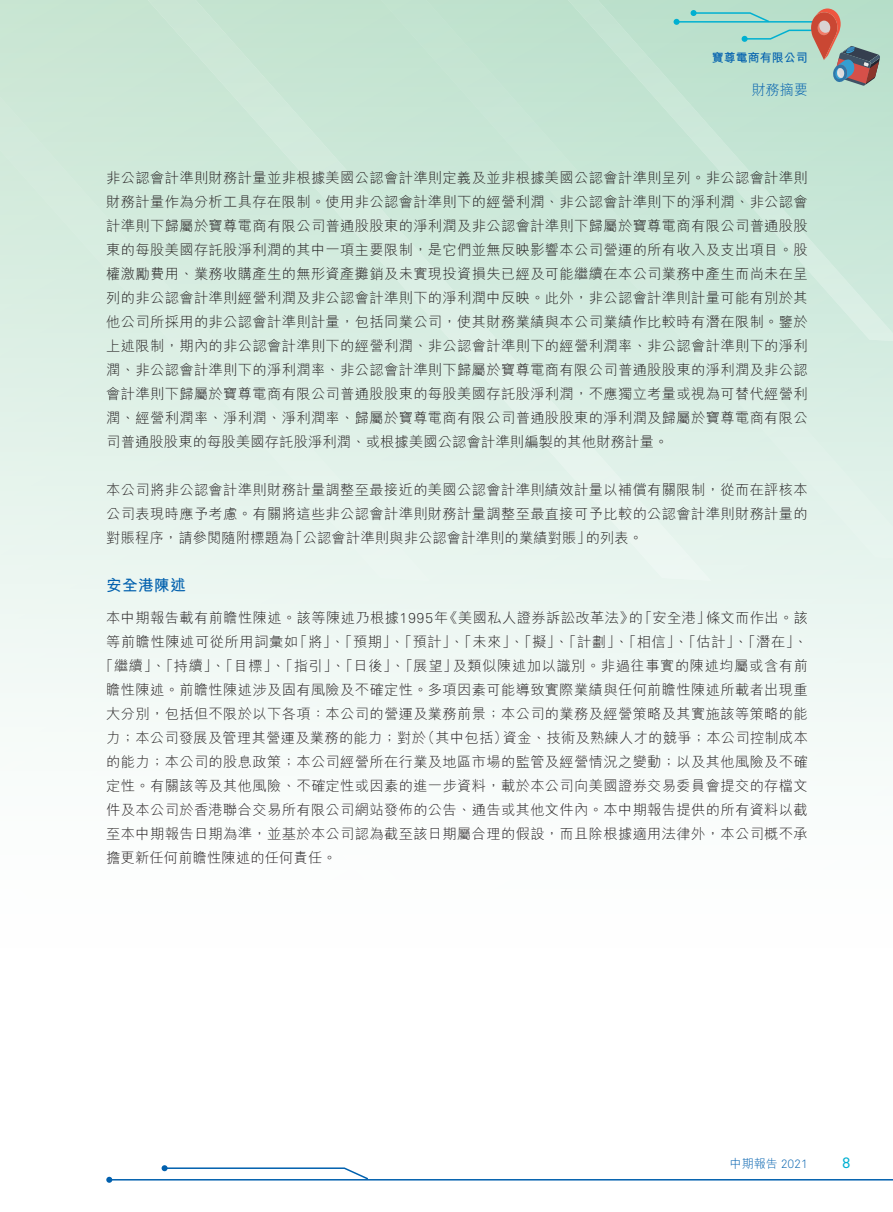
<style>
.page{position:relative;width:893px;height:1212px;background:#f3f9f6}
.page>*{position:absolute;margin:0;border:0;box-sizing:border-box;transform-origin:0 0}
.t1{font:700 15.75px "M Hei HK";letter-spacing:.01em;color:#0160ae}
.t2{font:15px "Akkurat Pro";color:#00b0d1}
.t3{font:300 14.25px/24px "M Hei HK";letter-spacing:.025em;color:#231f20}
.t4{font:300 14.25px "M Hei HK";color:#0160ae}
.t5{font:700 12px "M Hei HK";color:#0160ae}
.t6{font:300 12px "M Hei HK";color:#0160ae}
.s1{font-family:"Akkurat Light Pro";font-weight:400}
</style>
<div class="page">
<svg style="left:429px;top:0;width:464px;height:560px;background:#d2ebde"></svg>
<svg style="left:0;top:0;width:429px;height:535px;fill:#d6ece0"></svg>
<div style="left:725px;top:860px;width:168px;height:352px;background:#fff"></div>
<div style="left:340px;top:855px;width:385px;height:357px;background:#fff"></div>
<div style="left:0;top:855px;width:340px;height:357px;background:#fff"></div>
<hr style="left:109px;top:1179px;width:784px;height:1px;background:#0160ae">
<svg style="left:106px;top:1177px;width:6px;height:6px"></svg>
<svg style="left:162px;top:1165px;width:208px;height:16px"></svg>
<hr style="left:677px;top:21px;width:139px;height:2px;background:#00b0d1">
<svg style="left:674px;top:19px;width:6px;height:6px"></svg>
<svg style="left:691px;top:9px;width:189px;height:77px;background:#afcabb"></svg>
<p class="t5" style="left:712px;top:49px;width:97px">寶尊電商有限公司</p>
<p class="t4" style="left:752px;top:82px;width:58px">財務摘要</p>
<p class="t3" style="left:106px;top:165px;width:703px;text-align:justify">非公認會計準則財務計量並非根據美國公認會計準則定義及並非根據美國公認會計準則呈列。非公認會計準則財務計量作為分析工具存在限制。使用非公認會計準則下的經營利潤、非公認會計準則下的淨利潤、非公認會計準則下歸屬於寶尊電商有限公司普通股股東的淨利潤及非公認會計準則下歸屬於寶尊電商有限公司普通股股東的每股美國存託股淨利潤的其中一項主要限制，是它們並無反映影響本公司營運的所有收入及支出項目。股權激勵費用、業務收購產生的無形資產攤銷及未實現投資損失已經及可能繼續在本公司業務中產生而尚未在呈列的非公認會計準則經營利潤及非公認會計準則下的淨利潤中反映。此外，非公認會計準則計量可能有別於其他公司所採用的非公認會計準則計量，包括同業公司，使其財務業績與本公司業績作比較時有潛在限制。鑒於上述限制，期內的非公認會計準則下的經營利潤、非公認會計準則下的經營利潤率、非公認會計準則下的淨利潤、非公認會計準則下的淨利潤率、非公認會計準則下歸屬於寶尊電商有限公司普通股股東的淨利潤及非公認會計準則下歸屬於寶尊電商有限公司普通股股東的每股美國存託股淨利潤，不應獨立考量或視為可替代經營利潤、經營利潤率、淨利潤、淨利潤率、歸屬於寶尊電商有限公司普通股股東的淨利潤及歸屬於寶尊電商有限公司普通股股東的每股美國存託股淨利潤、或根據美國公認會計準則編製的其他財務計量。</p>
<p class="t3" style="left:106px;top:477px;width:703px">本公司將非公認會計準則財務計量調整至最接近的美國公認會計準則績效計量以補償有關限制，從而在評核本</p>
<p class="t3" style="left:106px;top:501px;width:703px">公司表現時應予考慮。有關將這些非公認會計準則財務計量調整至最直接可予比較的公認會計準則財務計量的</p>
<p class="t3" style="left:586px;top:525px;width:59px">的列表。</p>
<p class="t3" style="left:106px;top:525px;width:189px">對賬程序，請參閱隨附標題為</p>
<p class="t1" style="left:106px;top:574px;width:81px">安全港陳述</p>
<p class="t3" style="left:288px;top:525px;width:304px">「公認會計準則與非公認會計準則的業績對賬」</p>
<p class="t3" style="left:293px;top:606px;width:516px;text-indent:-187px">本中期報告載有前瞻性陳述。該等陳述乃根據<span class="s1">1995</span>年<br>「將」、「預期」、「預計」、「未來」、「擬」、「計劃」、「相信」、「估計」、「潛在、「</p>
<p class="t3" style="left:444px;top:606px;width:269px">《美國私人證券訴訟改革法》「安全港」</p>
<p class="t3" style="left:706px;top:606px;width:104px">條文而作出。該</p>
<p class="t3" style="left:629px;top:606px;width:16px">的</p>
<p class="t3" style="left:106px;top:630px;width:193px">等前瞻性陳述可從所用詞彙如</p>
<p class="t3" style="left:99px;top:654px;width:360px">「繼續」、「持續」、「目標」、「指引」、「日後」、「展望」</p>
<p class="t3" style="left:106px;top:678px;width:703px">瞻性陳述。前瞻性陳述涉及固有風險及不確定性。多項因素可能導致實際業績與任何前瞻性陳述所載者出現重</p>
<p class="t3" style="left:106px;top:702px;width:703px">大分別，包括但不限於以下各項：本公司的營運及業務前景；本公司的業務及經營策略及其實施該等策略的能</p>
<p class="t3" style="left:503px;top:726px;width:307px">資金、技術及熟練人才的競爭；本公司控制成本</p>
<p class="t3" style="left:453px;top:654px;width:357px">及類似陳述加以識別。非過往事實的陳述均屬或含有前</p>
<p class="t3" style="left:421px;top:726px;width:88px">（其中包括）</p>
<p class="t3" style="left:106px;top:726px;width:703px">力；本公司發展及管理其營運及業務的能力；對於<br>的能力；本公司的股息政策；本公司經營所在行業及地區市場的監管及經營情況之變動；以及其他風險及不確定性。有關該等及其他風險、不確定性或因素的進一步資料，載於本公司向美國證券交易委員會提交的存檔文件及本公司於香港聯合交易所有限公司網站發佈的公告、通告或其他文件內。本中期報告提供的所有資料以截至本中期報告日期為準，並基於本公司認為截至該日期屬合理的假設，而且除根據適用法律外，本公司概不承擔更新任何前瞻性陳述的任何責任。</p>
<p class="t6" style="left:730px;top:1157px;width:80px">中期報告 <span class="s1">2021</span></p>
<p class="t2" style="left:842px;top:1154px;width:10px">8</p>
</div>
